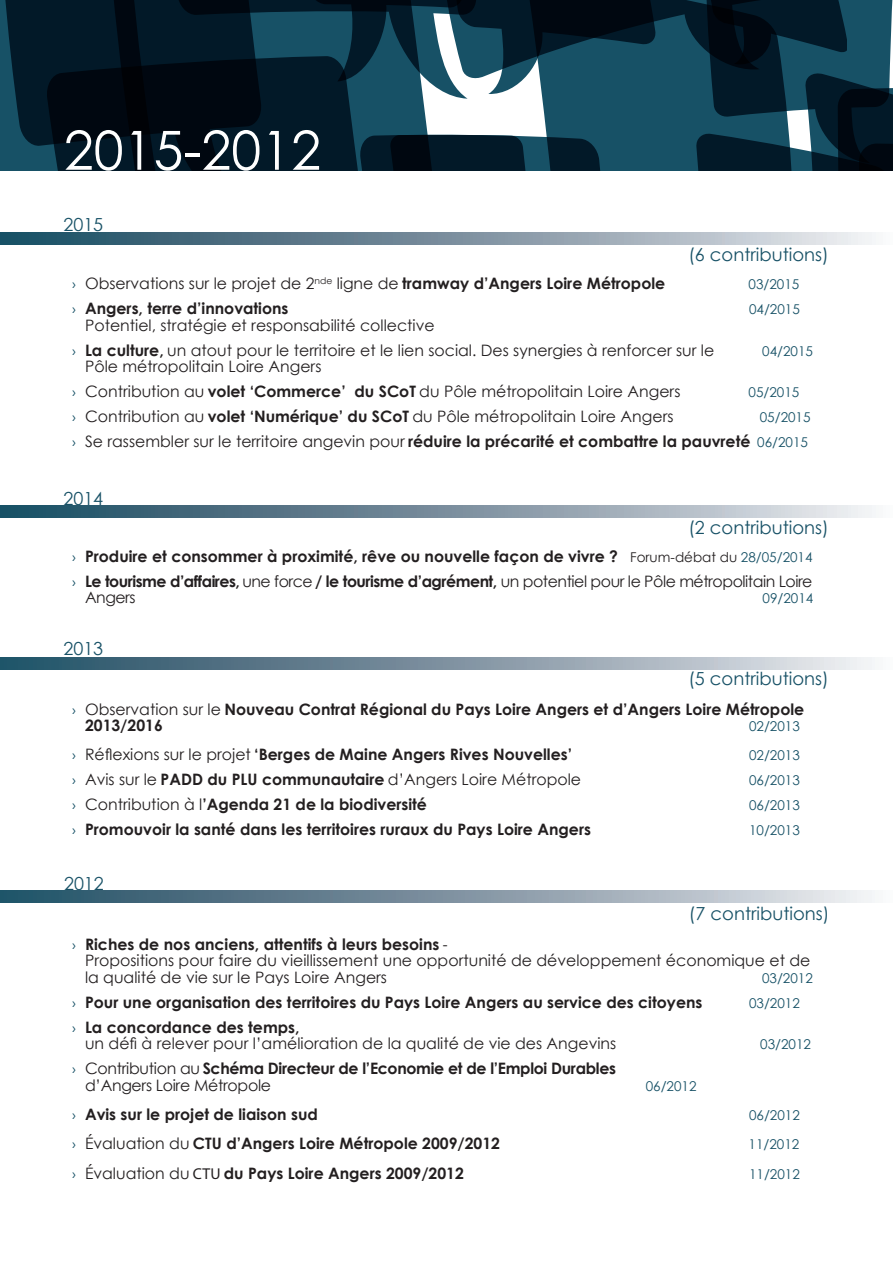
<style>
.page{position:relative;width:893px;height:1263px;background:#fff}
.page>*{position:absolute;margin:0;border:0;box-sizing:border-box;transform-origin:0 0}
.t1{font:54px "Century Gothic";color:#fff}
.t2{font:18px "Century Gothic";color:#175166}
.t3{font:15.75px/16.5px "Century Gothic";color:#231f20}
.t4{font:700 15.75px/16.5px "Century Gothic";color:#231f20}
.t5{font:15.75px/16.5px "Century Gothic";letter-spacing:-.03em;color:#231f20}
.t6{font:700 15.75px/16.5px "Century Gothic";letter-spacing:-.02em;color:#231f20}
.t7{font:13.5px "Century Gothic";color:#175166}
.s1{font-family:"Myriad Pro";font-size:15px;color:#175166}
.s2{font-weight:700}
.s3{font-family:"Myriad Pro";font-weight:400;font-size:15px;color:#175166}
.s4{font-weight:400}
.s5{font-weight:400;font-size:13.5px;color:#175166}
.s6{font-weight:400;font-size:13.5px}
.s7{font-family:"Myriad Pro"}
.s8{font-family:"Myriad Pro";font-weight:400}
</style>
<div class="page">
<svg style="left:0;top:0;width:893px;height:170px;background:#163443"></svg>
<svg style="left:0;top:657px;width:875px;height:12px;background:#8196a4"></svg>
<svg style="left:0;top:891px;width:875px;height:12px;background:#8196a4"></svg>
<svg style="left:0;top:506px;width:876px;height:12px;background:#7c93a1"></svg>
<svg style="left:0;top:233px;width:876px;height:12px;background:#7c93a1"></svg>
<p class="t1" style="left:64px;top:112px;width:259px">2015-2012</p>
<p class="t2" style="left:63px;top:212px;width:41px">2015</p>
<p class="t2" style="left:688px;top:242px;width:142px">(6 contributions)</p>
<p class="t3" style="left:72px;top:275px;width:594px"><span class="s1">›</span> Observations sur le projet de 2<sup>nde</sup> ligne de <span class="s2">tramway d’Angers Loire Métropole</span></p>
<p class="t7" style="left:749px;top:275px;width:52px">03/2015</p>
<p class="t4" style="left:72px;top:300px;width:218px"><span class="s3">›</span> Angers, terre d’innovations</p>
<p class="t7" style="left:749px;top:300px;width:52px">04/2015</p>
<p class="t3" style="left:85px;top:317px;width:351px">Potentiel, stratégie et responsabilité collective</p>
<p class="t3" style="left:72px;top:342px;width:643px"><span class="s1">›</span> <span class="s2">La culture,</span> un atout pour le territoire et le lien social. Des synergies à renforcer sur le</p>
<p class="t7" style="left:762px;top:341px;width:52px">04/2015</p>
<p class="t3" style="left:85px;top:358px;width:238px">Pôle métropolitain Loire Angers</p>
<p class="t3" style="left:72px;top:383px;width:610px"><span class="s1">›</span> Contribution au <span class="s2">volet ‘Commerce’ du SCoT</span> du Pôle métropolitain Loire Angers</p>
<p class="t7" style="left:749px;top:383px;width:52px">05/2015</p>
<p class="t3" style="left:72px;top:408px;width:603px"><span class="s1">›</span> Contribution au <span class="s2">volet ‘Numérique’ du SCoT</span> du Pôle métropolitain Loire Angers</p>
<p class="t7" style="left:760px;top:408px;width:52px">05/2015</p>
<p class="t4" style="left:72px;top:433px;width:737px"><span class="s3">›</span> <span class="s4">Se rassembler sur le territoire angevin pour</span> réduire la précarité et combattre la pauvreté <span class="s5">06/2015</span></p>
<p class="t2" style="left:63px;top:486px;width:41px">2014</p>
<p class="t2" style="left:688px;top:515px;width:142px">(2 contributions)</p>
<p class="t4" style="left:72px;top:547px;width:742px"><span class="s3">›</span> Produire et consommer à proximité, rêve ou nouvelle façon de vivre ? <span class="s6">Forum-débat du</span> <span class="s5">28/05/2014</span></p>
<p class="t5" style="left:85px;top:573px;width:729px;text-indent:-13px"><span class="s1">›</span> <span class="s2">Le tourisme d’affaires,</span> une force <span class="s2">/ le tourisme d’agrément,</span> un potentiel pour le Pôle métropolitain Loire<br>Angers</p>
<p class="t7" style="left:763px;top:589px;width:52px">09/2014</p>
<p class="t2" style="left:63px;top:636px;width:41px">2013</p>
<p class="t2" style="left:688px;top:665px;width:142px">(5 contributions)</p>
<p class="t4" style="left:85px;top:700px;width:721px;text-indent:-13px"><span class="s3">›</span> <span class="s4">Observation sur le</span> Nouveau Contrat Régional du Pays Loire Angers et d’Angers Loire Métropole<br>2013/2016</p>
<p class="t7" style="left:749px;top:717px;width:52px">02/2013</p>
<p class="t4" style="left:72px;top:746px;width:501px"><span class="s3">›</span> <span class="s4">Réflexions sur le projet</span> ‘Berges de Maine Angers Rives Nouvelles’</p>
<p class="t7" style="left:749px;top:746px;width:52px">02/2013</p>
<p class="t3" style="left:72px;top:771px;width:510px"><span class="s1">›</span> Avis sur le <span class="s2">PADD du PLU communautaire</span> d’Angers Loire Métropole</p>
<p class="t7" style="left:749px;top:771px;width:52px">06/2013</p>
<p class="t4" style="left:72px;top:796px;width:356px"><span class="s3">›</span> <span class="s4">Contribution à l</span>’Agenda 21 de la biodiversité</p>
<p class="t7" style="left:749px;top:796px;width:52px">06/2013</p>
<p class="t4" style="left:72px;top:821px;width:520px"><span class="s3">›</span> Promouvoir la santé dans les territoires ruraux du Pays Loire Angers</p>
<p class="t7" style="left:749px;top:821px;width:52px">10/2013</p>
<p class="t2" style="left:64px;top:871px;width:41px">2012</p>
<p class="t2" style="left:689px;top:900px;width:142px">(7 contributions)</p>
<p class="t3" style="left:85px;top:936px;width:727px;text-indent:-13px"><span class="s1">›</span> <span class="s2">Riches de nos anciens, attentifs à leurs besoins</span> <span class="s7">-<br></span>Propositions pour faire du vieillissement une opportunité de développement économique et de la qualité de vie sur le Pays Loire Angers</p>
<p class="t7" style="left:762px;top:968px;width:52px">03/2012</p>
<p class="t4" style="left:72px;top:993px;width:632px"><span class="s3">›</span> Pour une organisation des territoires du Pays Loire Angers au service des citoyens</p>
<p class="t7" style="left:749px;top:993px;width:52px">03/2012</p>
<p class="t3" style="left:85px;top:1019px;width:533px;text-indent:-13px"><span class="s1">›</span> <span class="s2">La concordance des temps,<br></span>un défi à relever pour l’amélioration de la qualité de vie des Angevins</p>
<p class="t7" style="left:760px;top:1035px;width:52px">03/2012</p>
<p class="t6" style="left:85px;top:1060px;width:532px;text-indent:-13px"><span class="s3">›</span> <span class="s4">Contribution au</span> Schéma Directeur de l’Economie et de l’Emploi Durables <span class="s4">d’Angers Loire Métropole</span></p>
<p class="t7" style="left:646px;top:1076px;width:52px">06/2012</p>
<p class="t4" style="left:72px;top:1105px;width:247px"><span class="s3">›</span> Avis sur le projet de liaison sud</p>
<p class="t7" style="left:749px;top:1106px;width:52px">06/2012</p>
<p class="t4" style="left:72px;top:1135px;width:429px"><span class="s3">›</span> <span class="s4">Évaluation du</span> CTU d’Angers Loire Métropole 2009/2012</p>
<p class="t7" style="left:749px;top:1135px;width:52px">11/2012</p>
<p class="t4" style="left:72px;top:1164px;width:393px"><span class="s3">›</span> <span class="s4">Évaluation du</span> <span class="s8">CTU</span> du Pays Loire Angers 2009/2012</p>
<p class="t7" style="left:749px;top:1164px;width:52px">11/2012</p>
</div>
